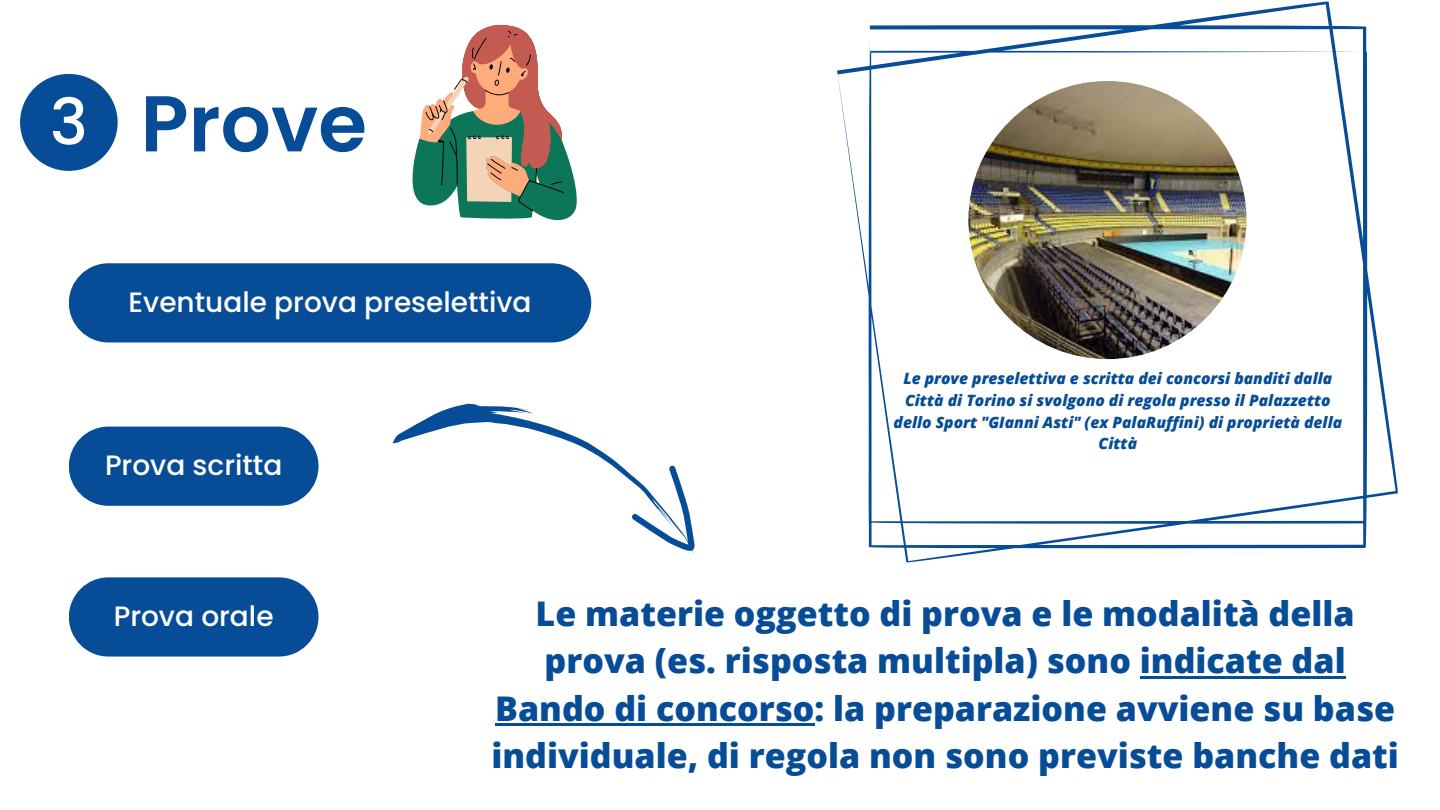
<style>
.page{position:relative;width:1440px;height:810px;background:#fff}
.page>*{position:absolute;margin:0;border:0;box-sizing:border-box;transform-origin:0 0}
.t1{font:600 79px "Poppins";color:#074c96}
.t2{font:500 64px "Poppins";color:#fff}
.t3{font:800 34px/47.2px "Open Sans";color:#074c96;text-align:center}
.t4{font:500 28px "Poppins";color:#fff}
.t5{font:italic 800 15.6px/21.8px "Open Sans";color:#074c96;text-align:center}
</style>
<div class="page">
<div style="left:20px;top:74px;width:98px;height:97px;background:#074c96;border-radius:50%"></div>
<div style="left:69px;top:263px;width:522px;height:79px;background:#074c96;border-radius:40px"></div>
<div style="left:69px;top:577px;width:249px;height:80px;background:#074c96;border-radius:40px"></div>
<div style="left:69px;top:427px;width:249px;height:79px;background:#074c96;border-radius:40px"></div>
<svg style="left:837px;top:1px;width:561px;height:562px"></svg>
<svg style="left:469px;top:403px;width:226px;height:151px"></svg>
<svg style="left:392px;top:403px;width:77px;height:41px"></svg>
<svg style="left:627px;top:458px;width:68px;height:94px"></svg>
<svg style="left:412px;top:24px;width:165px;height:196px"></svg>
<hr style="left:1140px;top:676px;width:206px;height:3px;background:#074c96">
<hr style="left:495px;top:723px;width:320px;height:3px;background:#074c96">
<h1 class="t2" style="left:50px;top:77px;width:40px">3</h1>
<p class="t1" style="left:141px;top:68px;width:228px">Prove</p>
<p class="t4" style="left:129px;top:282px;width:404px">Eventuale prova preselettiva</p>
<p class="t4" style="left:105px;top:445px;width:179px">Prova scritta</p>
<h3 class="t5" style="left:894px;top:367px;width:450px">Le prove preselettiva e scritta dei concorsi banditi dalla Città di Torino si svolgono di regola presso il Palazzetto dello Sport "GIanni Asti" (ex PalaRuffini) di proprietà della Città</h3>
<p class="t4" style="left:114px;top:596px;width:161px">Prova orale</p>
<p class="t3" style="left:491px;top:589px;width:909px">Le materie oggetto di prova e le modalità della prova (es. risposta multipla) sono indicate dal Bando di concorso: la preparazione avviene su base individuale, di regola non sono previste banche dati</p>
</div>
